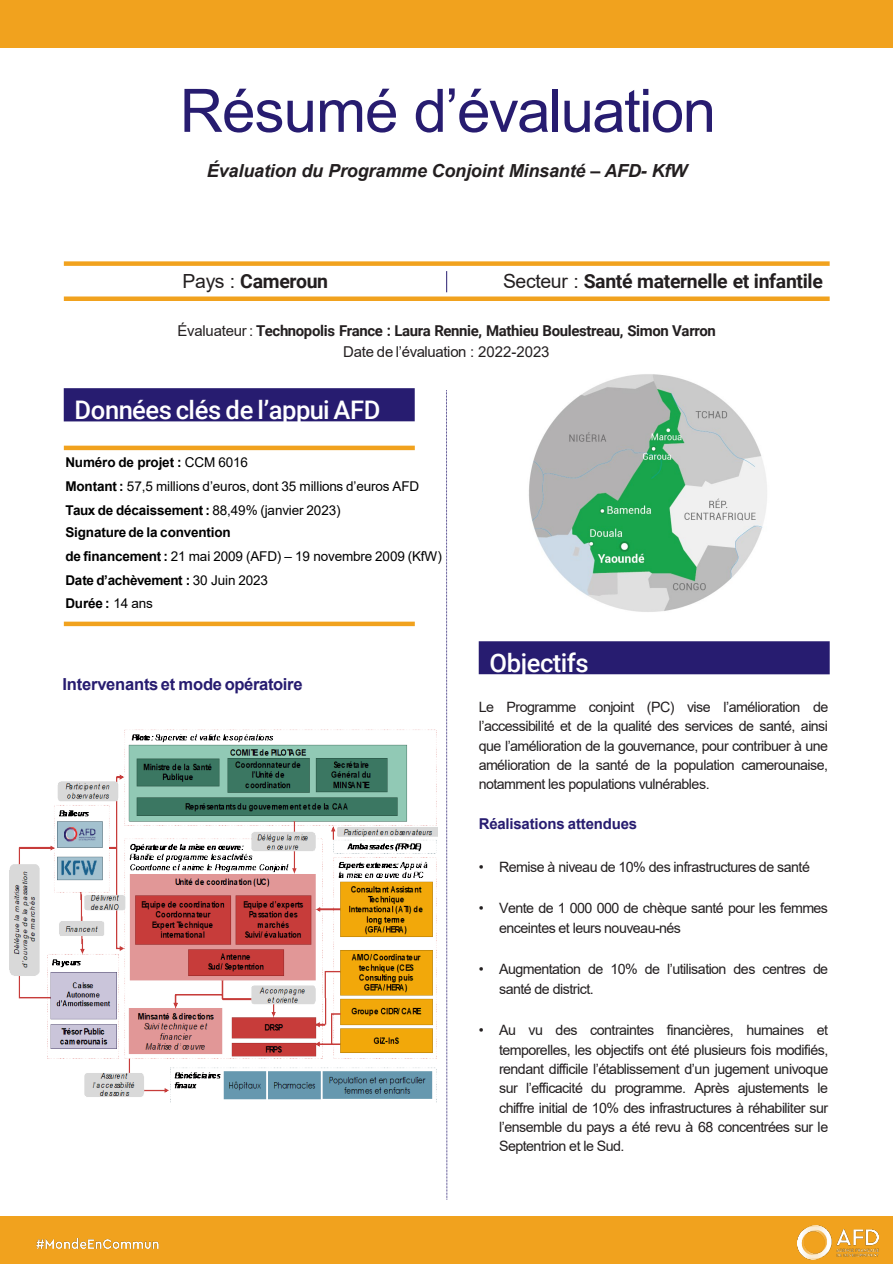
<style>
.page{position:relative;width:893px;height:1264px;background:#fff}
.page>*{position:absolute;margin:0;border:0;box-sizing:border-box;transform-origin:0 0}
.t1{font:60px "Arial";letter-spacing:-.025em;color:#271c70}
.t2{font:500 25.5px "Roboto";letter-spacing:-.02em;color:#fff}
.t3{font:700 19.5px "Roboto";letter-spacing:-.02em;color:#231f20}
.t4{font:italic 700 18px "Arial";letter-spacing:-.01em;color:#231f20}
.t5{font:700 16.5px "Arial";letter-spacing:-.015em;color:#271c70}
.t6{font:700 15px "Roboto";letter-spacing:-.025em;color:#231f20}
.t7{font:15px "Arial";letter-spacing:-.015em;color:#231f20}
.t8{font:700 15px "Arial";letter-spacing:-.015em;color:#271c70}
.t9{font:14.25px/19.4px "Arial";letter-spacing:-.035em;color:#231f20;text-align:justify}
.t10{font:700 13.5px "Arial";letter-spacing:-.01em;color:#000}
.t11{font:13.5px "Arial";letter-spacing:-.01em;color:#000}
.s1{font-family:"Arial";font-weight:400}
.s2{font-weight:400}
.s3{font-weight:700}
</style>
<div class="page">
<div style="left:0;top:0;width:892px;height:47px;background:#f1a21e"></div>
<div style="left:0;top:1216px;width:892px;height:47px;background:#f1a21e"></div>
<img style="left:797px;top:1225px;width:81px;height:33px">
<div style="left:64px;top:388px;width:350px;height:33px;background:#271c70"></div>
<div style="left:478px;top:641px;width:351px;height:33px;background:#271c70"></div>
<svg style="left:446px;top:390px;width:1px;height:810px"></svg>
<img style="left:36px;top:1238px;width:123px;height:10px">
<div style="left:64px;top:261px;width:765px;height:5px;background:#f1a21e"></div>
<div style="left:64px;top:296px;width:765px;height:5px;background:#f1a21e"></div>
<div style="left:64px;top:445px;width:351px;height:5px;background:#f1a21e"></div>
<div style="left:64px;top:621px;width:351px;height:5px;background:#f1a21e"></div>
<svg style="left:446px;top:271px;width:1px;height:21px"></svg>
<img style="left:529px;top:374px;width:238px;height:238px">
<img style="left:9px;top:729px;width:428px;height:373px">
<h1 class="t1" style="left:180px;top:69px;width:538px">Résumé d’évaluation</h1>
<p class="t4" style="left:207px;top:159px;width:482px">Évaluation du Programme Conjoint Minsanté – AFD- KfW</p>
<p class="t3" style="left:183px;top:267px;width:147px"><span class="s1">Pays :</span> Cameroun</p>
<p class="t3" style="left:503px;top:267px;width:321px"><span class="s1">Secteur :</span> Santé maternelle et infantile</p>
<p class="t6" style="left:177px;top:320px;width:540px"><span class="s1">Évaluateur :</span> Technopolis France : Laura Rennie, Mathieu Boulestreau, Simon Varron</p>
<p class="t7" style="left:343px;top:341px;width:208px">Date de l’évaluation : 2022-2023</p>
<h2 class="t2" style="left:75px;top:392px;width:307px">Données clés de l’appui AFD</h2>
<p class="t10" style="left:65px;top:453px;width:184px">Numéro de projet : <span class="s2">CCM 6016</span></p>
<p class="t11" style="left:65px;top:477px;width:355px"><span class="s3">Montant :</span> 57,5 millions d’euros, dont 35 millions d’euros AFD</p>
<p class="t10" style="left:65px;top:500px;width:277px">Taux de décaissement: <span class="s2">88,49% (janvier 2023)</span></p>
<p class="t10" style="left:65px;top:523px;width:167px">Signature de la convention</p>
<p class="t11" style="left:65px;top:546px;width:378px"><span class="s3">de financement :</span> 21 mai 2009 (AFD) – 19 novembre 2009 (KfW)</p>
<p class="t10" style="left:65px;top:570px;width:204px">Date d’achèvement : <span class="s2">30 Juin 2023</span></p>
<p class="t10" style="left:65px;top:594px;width:89px">Durée : <span class="s2">14 ans</span></p>
<p class="t5" style="left:62px;top:672px;width:242px">Intervenants et mode opératoire</p>
<h2 class="t2" style="left:489px;top:645px;width:100px">Objectifs</h2>
<p class="t9" style="left:478px;top:697px;width:351px">Le Programme conjoint (PC) vise l’amélioration de l’accessibilité et de la qualité des services de santé, ainsi que l’amélioration de la gouvernance, pour contribuer à une amélioration de la santé de la population camerounaise, notamment les populations vulnérables.</p>
<p class="t8" style="left:478px;top:812px;width:160px">Réalisations attendues</p>
<p class="t9" style="left:478px;top:856px;width:332px">• Remise à niveau de 10% des infrastructures de santé</p>
<p class="t9" style="left:499px;top:898px;width:330px;text-indent:-20px">• Vente de 1 000 000 de chèque santé pour les femmes enceintes et leurs nouveau-nés</p>
<p class="t9" style="left:499px;top:959px;width:330px;text-indent:-20px">• Augmentation de 10% de l’utilisation des centres de santé de district.</p>
<p class="t9" style="left:499px;top:1020px;width:331px;text-indent:-20px">• Au vu des contraintes financières, humaines et temporelles, les objectifs ont été plusieurs fois modifiés, rendant difficile l’établissement d’un jugement univoque sur l’efficacité du programme. Après ajustements le chiffre initial de 10% des infrastructures à réhabiliter sur l’ensemble du pays a été revu à 68 concentrées sur le Septentrion et le Sud.</p>
</div>
